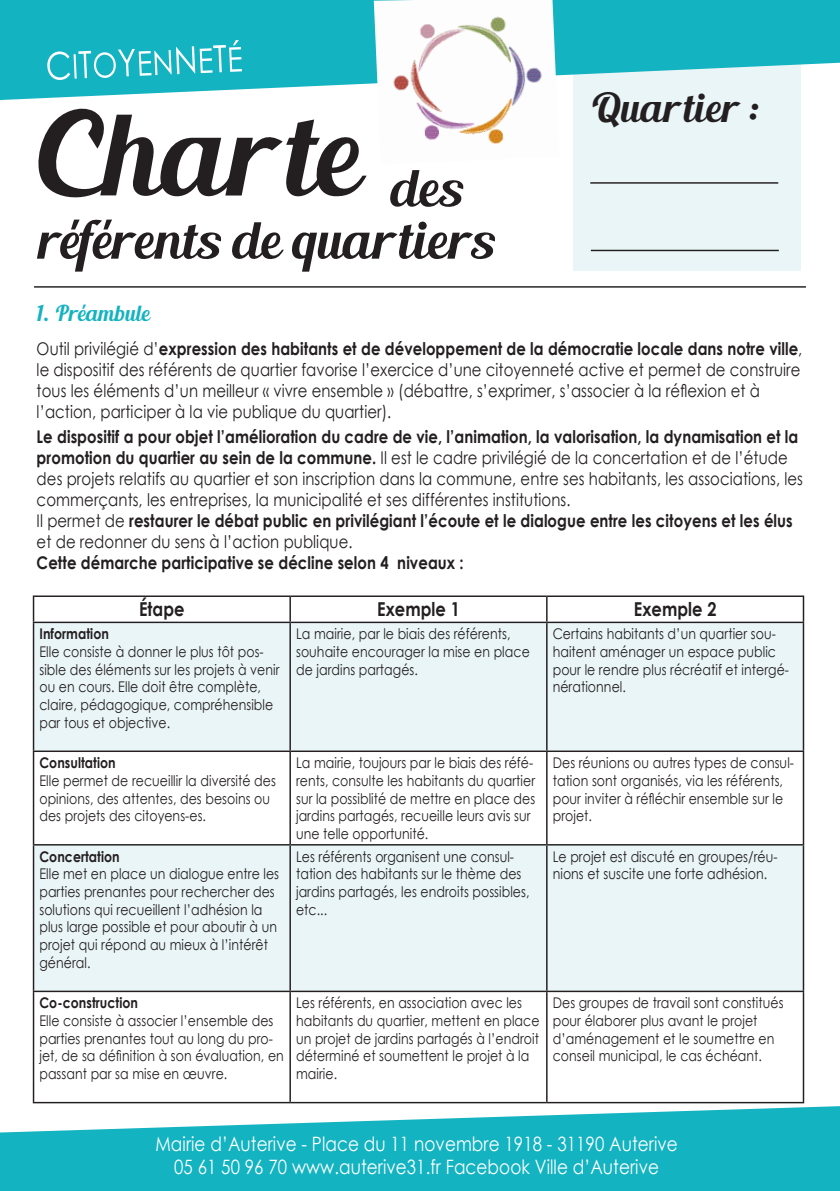
<style>
.page{position:relative;width:840px;height:1191px;background:#fff}
.page>*{position:absolute;margin:0;border:0;box-sizing:border-box;transform-origin:0 0}
.t1{font:115.4px "Blenda Script";letter-spacing:.01em;color:#231f20}
.t2{font:52px "Blenda Script";letter-spacing:.01em;color:#231f20}
.t3{font:40px "Blenda Script";letter-spacing:.01em;color:#231f20}
.t4{font:21.8px "Blenda Script";letter-spacing:.01em;color:#13b3c1}
.t5{font:19.8px "Century Gothic";letter-spacing:.005em;color:#fff;scale:.85 1}
.t6{font:700 19.2px "Century Gothic";letter-spacing:.005em;color:#231f20;scale:.85 1}
.t7{font:17.4px/21px "Century Gothic";letter-spacing:.005em;color:#231f20;scale:.85 1}
.t8{font:700 17.4px/21px "Century Gothic";letter-spacing:.005em;color:#231f20;scale:.85 1}
.t9{font:14.8px/17.6px "Century Gothic";letter-spacing:.005em;color:#231f20;scale:.85 1}
.t10{font:700 14.8px "Century Gothic";letter-spacing:.005em;color:#231f20;scale:.85 1}
.s1{font-weight:700}
.s2{font-weight:400}
</style>
<div class="page">
<svg style="left:34px;top:623px;width:768px;height:367px;fill:#eaf5f7"></svg>
<hr style="left:33px;top:595px;width:257px;height:2px;background:#231f20">
<svg style="left:33px;top:597px;width:1px;height:24px"></svg>
<hr style="left:290px;top:595px;width:256px;height:2px;background:#231f20">
<hr style="left:289px;top:597px;width:2px;height:24px;background:#231f20">
<hr style="left:546px;top:595px;width:257px;height:2px;background:#231f20">
<hr style="left:545px;top:597px;width:2px;height:24px;background:#231f20">
<svg style="left:802px;top:597px;width:1px;height:24px"></svg>
<hr style="left:33px;top:621px;width:257px;height:2px;background:#231f20">
<hr style="left:33px;top:623px;width:1px;height:127px;background:#231f20">
<hr style="left:290px;top:621px;width:256px;height:2px;background:#231f20">
<hr style="left:289px;top:623px;width:2px;height:127px;background:#231f20">
<hr style="left:546px;top:621px;width:257px;height:2px;background:#231f20">
<hr style="left:545px;top:623px;width:2px;height:127px;background:#231f20">
<hr style="left:802px;top:623px;width:1px;height:127px;background:#231f20">
<hr style="left:33px;top:750px;width:257px;height:2px;background:#231f20">
<hr style="left:33px;top:752px;width:1px;height:92px;background:#231f20">
<hr style="left:290px;top:750px;width:256px;height:2px;background:#231f20">
<hr style="left:289px;top:752px;width:2px;height:92px;background:#231f20">
<hr style="left:546px;top:750px;width:257px;height:2px;background:#231f20">
<hr style="left:545px;top:752px;width:2px;height:92px;background:#231f20">
<hr style="left:802px;top:752px;width:1px;height:92px;background:#231f20">
<hr style="left:33px;top:844px;width:257px;height:1px;background:#231f20">
<hr style="left:33px;top:845px;width:1px;height:145px;background:#231f20">
<hr style="left:290px;top:844px;width:256px;height:1px;background:#231f20">
<hr style="left:289px;top:845px;width:2px;height:145px;background:#231f20">
<hr style="left:546px;top:844px;width:257px;height:1px;background:#231f20">
<hr style="left:545px;top:845px;width:2px;height:145px;background:#231f20">
<hr style="left:802px;top:845px;width:1px;height:145px;background:#231f20">
<hr style="left:33px;top:990px;width:257px;height:2px;background:#231f20">
<hr style="left:33px;top:992px;width:1px;height:109px;background:#231f20">
<hr style="left:290px;top:990px;width:256px;height:2px;background:#231f20">
<hr style="left:289px;top:992px;width:2px;height:109px;background:#231f20">
<hr style="left:546px;top:990px;width:257px;height:2px;background:#231f20">
<hr style="left:545px;top:992px;width:2px;height:109px;background:#231f20">
<hr style="left:802px;top:992px;width:1px;height:109px;background:#231f20">
<hr style="left:33px;top:1101px;width:257px;height:2px;background:#231f20">
<hr style="left:290px;top:1101px;width:256px;height:2px;background:#231f20">
<hr style="left:546px;top:1101px;width:257px;height:2px;background:#231f20">
<div style="left:573px;top:57px;width:227px;height:214px;background:#eaf5f7"></div>
<svg style="left:0;top:0;width:839px;height:100px;fill:#13b3c1"></svg>
<svg style="left:47px;top:40px;width:195px;height:40px;background:#3bbfcb"></svg>
<hr style="left:34px;top:286px;width:771px;height:2px;background:#231f20">
<hr style="left:590px;top:250px;width:188px;height:1px;background:#231f20">
<hr style="left:590px;top:182px;width:187px;height:2px;background:#231f20">
<svg style="left:0;top:1106px;width:839px;height:85px;fill:#13b3c1"></svg>
<img style="left:373px;top:0;width:185px;height:144px">
<p class="t1" style="left:34px;top:80px;width:324px">Charte</p>
<p class="t2" style="left:390px;top:154px;width:73px">des</p>
<p class="t2" style="left:37px;top:207px;width:458px">référents de quartiers</p>
<p class="t4" style="left:37px;top:299px;width:114px">1. Préambule</p>
<p class="t3" style="left:590px;top:82px;width:170px">Quartier :</p>
<p class="t7" style="left:37px;top:338px;width:901px">Outil privilégié d’<span class="s1">expression des habitants et de développement de la démocratie locale dans notre ville</span>, le dispositif des référents de quartier favorise l’exercice d’une citoyenneté active et permet de construire tous les éléments d’un meilleur « vivre ensemble » (débattre, s’exprimer, s’associer à la réflexion et à l’action, participer à la vie publique du quartier).</p>
<p class="t7" style="left:37px;top:426px;width:902px"><span class="s1">Le dispositif a pour objet l’amélioration du cadre de vie, l’animation, la valorisation, la dynamisation et la promotion du quartier au sein de la commune.</span> Il est le cadre privilégié de la concertation et de l’étude des projets relatifs au quartier et son inscription dans la commune, entre ses habitants, les associations, les commerçants, les entreprises, la municipalité et ses différentes institutions.</p>
<p class="t8" style="left:37px;top:509px;width:890px"><span class="s2">Il permet de</span> restaurer le débat public en privilégiant l’écoute et le dialogue entre les citoyens et les élus <span class="s2">et de redonner du sens à l’action publique.</span></p>
<p class="t8" style="left:37px;top:551px;width:503px">Cette démarche participative se décline selon 4 niveaux :</p>
<p class="t6" style="left:139px;top:595px;width:55px">Étape</p>
<p class="t6" style="left:377px;top:595px;width:99px">Exemple 1</p>
<p class="t6" style="left:633px;top:595px;width:99px">Exemple 2</p>
<p class="t10" style="left:39px;top:622px;width:83px">Information</p>
<p class="t9" style="left:39px;top:642px;width:284px">Elle consiste à donner le plus tôt pos&shy;sible des éléments sur les projets à venir ou en cours. Elle doit être complète, claire, pédagogique, compréhensible par tous et objective.</p>
<p class="t9" style="left:296px;top:625px;width:276px">La mairie, par le biais des référents, souhaite encourager la mise en place de jardins partagés.</p>
<p class="t9" style="left:552px;top:625px;width:279px">Certains habitants d’un quartier sou&shy;haitent aménager un espace public pour le rendre plus récréatif et intergé&shy;nérationnel.</p>
<p class="t10" style="left:39px;top:751px;width:91px">Consultation</p>
<p class="t9" style="left:39px;top:771px;width:279px">Elle permet de recueillir la diversité des opinions, des attentes, des besoins ou des projets des citoyens-es.</p>
<p class="t10" style="left:39px;top:845px;width:96px">Concertation</p>
<p class="t9" style="left:39px;top:865px;width:283px">Elle met en place un dialogue entre les parties prenantes pour rechercher des solutions qui recueillent l’adhésion la plus large possible et pour aboutir à un projet qui répond au mieux à l’intérêt général.</p>
<p class="t10" style="left:39px;top:991px;width:117px">Co-construction</p>
<p class="t9" style="left:39px;top:1011px;width:289px">Elle consiste à associer l’ensemble des parties prenantes tout au long du pro&shy;jet, de sa définition à son évaluation, en passant par sa mise en œuvre.</p>
<p class="t9" style="left:296px;top:754px;width:283px">La mairie, toujours par le biais des réfé&shy;rents, consulte les habitants du quartier sur la possiblité de mettre en place des jardins partagés, recueille leurs avis sur une telle opportunité.</p>
<p class="t9" style="left:552px;top:754px;width:285px">Des réunions ou autres types de consul&shy;tation sont organisés, via les référents, pour inviter à réfléchir ensemble sur le projet.</p>
<p class="t9" style="left:296px;top:847px;width:276px">Les référents organisent une consul&shy;tation des habitants sur le thème des jardins partagés, les endroits possibles, etc...</p>
<p class="t9" style="left:552px;top:847px;width:266px">Le projet est discuté en groupes/réu&shy;nions et suscite une forte adhésion.</p>
<p class="t9" style="left:296px;top:994px;width:288px">Les référents, en association avec les habitants du quartier, mettent en place un projet de jardins partagés à l’endroit déterminé et soumettent le projet à la mairie.</p>
<p class="t9" style="left:552px;top:994px;width:273px">Des groupes de travail sont constitués pour élaborer plus avant le projet d’aménagement et le soumettre en conseil municipal, le cas échéant.</p>
<p class="t5" style="left:155px;top:1129px;width:616px">Mairie d’Auterive - Place du 11 novembre 1918 - 31190 Auterive</p>
<p class="t5" style="left:174px;top:1153px;width:571px">05 61 50 96 70 www.auterive31.fr Facebook Ville d’Auterive</p>
</div>
